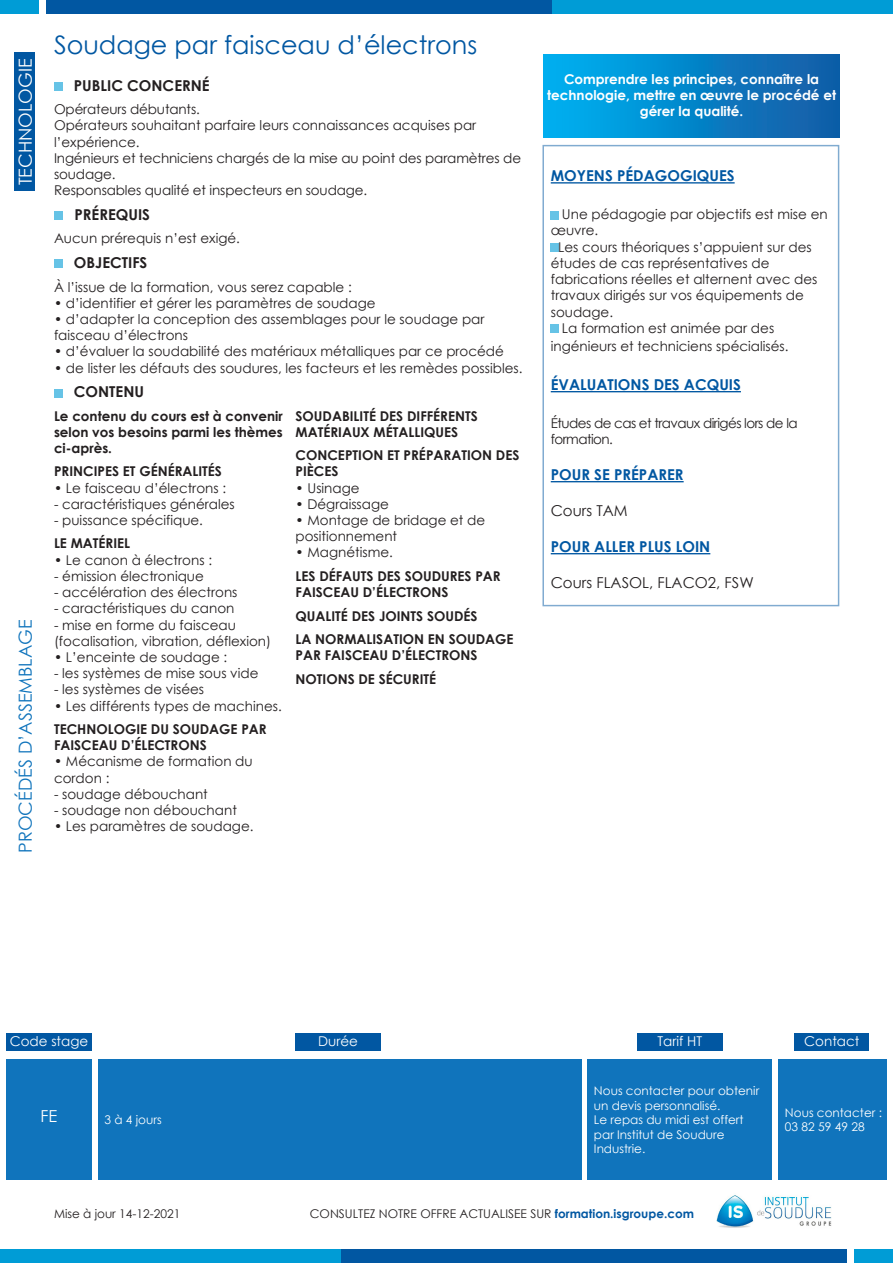
<style>
.page{position:relative;width:893px;height:1263px;background:#fff}
.page>*{position:absolute;margin:0;border:0;box-sizing:border-box;transform-origin:0 0}
.t1{font:25.5px "Century Gothic";color:#0157a2}
.t2{font:18px "Century Gothic";color:#1074bc}
.t3{font:18px "Century Gothic";color:#fff}
.t4{font:16.5px "Century Gothic";color:#fff}
.t5{font:700 15px "Century Gothic";color:#0157a2}
.t6{font:700 15px "Century Gothic";color:#231f20}
.t7{font:15px "Century Gothic";color:#231f20}
.t8{font:13.5px/16.2px "Century Gothic";color:#231f20}
.t9{font:700 13.5px/16.2px "Century Gothic";color:#231f20}
.t10{font:700 13.5px/16.2px "Century Gothic";color:#fff;text-align:center}
.t11{font:13.5px/16.2px "Century Gothic";letter-spacing:-.04em;color:#231f20}
.t12{font:13.5px "Century Gothic";color:#fff}
.t13{font:12px/14.4px "Century Gothic";color:#fff}
.t14{font:12px "Century Gothic";color:#231f20}
.s1{font-weight:700;color:#0157a2}
</style>
<div class="page">
<img style="left:717px;top:1195px;width:115px;height:33px">
<div style="left:54px;top:83px;width:8px;height:8px;background:#66c3e6"></div>
<div style="left:54px;top:212px;width:8px;height:8px;background:#66c3e6"></div>
<div style="left:54px;top:260px;width:8px;height:8px;background:#66c3e6"></div>
<div style="left:0;top:0;width:39px;height:14px;background:#009cd6"></div>
<div style="left:46px;top:0;width:507px;height:13px;background:#0157a2"></div>
<div style="left:553px;top:0;width:340px;height:13px;background:#009cd6"></div>
<div style="left:854px;top:1249px;width:39px;height:14px;background:#009cd6"></div>
<div style="left:340px;top:1249px;width:507px;height:14px;background:#0157a2"></div>
<div style="left:0;top:1249px;width:340px;height:14px;background:#009cd6"></div>
<div style="left:544px;top:54px;width:295px;height:83px;background:linear-gradient(to right,#00b2f2,#1358a3)"></div>
<div style="left:54px;top:389px;width:8px;height:8px;background:#66c3e6"></div>
<div style="left:15px;top:53px;width:20px;height:138px;background:#0157a2"></div>
<div style="left:551px;top:243px;width:8px;height:9px;background:#66c3e6"></div>
<div style="left:551px;top:324px;width:8px;height:9px;background:#66c3e6"></div>
<div style="left:551px;top:211px;width:8px;height:8px;background:#66c3e6"></div>
<hr style="left:551px;top:182px;width:184px;height:2px;background:#0157a2">
<hr style="left:551px;top:391px;width:190px;height:1px;background:#0157a2">
<hr style="left:551px;top:481px;width:133px;height:1px;background:#0157a2">
<hr style="left:551px;top:553px;width:159px;height:1px;background:#0157a2">
<div style="left:6px;top:1033px;width:86px;height:17px;background:#0157a2"></div>
<div style="left:794px;top:1033px;width:75px;height:17px;background:#0157a2"></div>
<div style="left:637px;top:1033px;width:86px;height:17px;background:#0157a2"></div>
<div style="left:295px;top:1033px;width:86px;height:17px;background:#0157a2"></div>
<div style="left:6px;top:1059px;width:86px;height:121px;background:#1074bc"></div>
<div style="left:98px;top:1059px;width:483px;height:121px;background:#1074bc"></div>
<div style="left:588px;top:1059px;width:184px;height:121px;background:#1074bc"></div>
<div style="left:779px;top:1059px;width:108px;height:121px;background:#1074bc"></div>
<p class="t3" style="left:13px;top:185px;width:128px;rotate:-90deg">TECHNOLOGIE</p>
<p class="t2" style="left:13px;top:853px;width:234px;rotate:-90deg">PROCÉDÉS D’ASSEMBLAGE</p>
<p class="t1" style="left:54px;top:27px;width:425px">Soudage par faisceau d’électrons</p>
<p class="t6" style="left:74px;top:74px;width:137px">PUBLIC CONCERNÉ</p>
<p class="t8" style="left:54px;top:101px;width:147px">Opérateurs débutants.</p>
<p class="t8" style="left:54px;top:117px;width:424px">Opérateurs souhaitant parfaire leurs connaissances acquises par l’expérience.</p>
<p class="t8" style="left:54px;top:150px;width:469px">Ingénieurs et techniciens chargés de la mise au point des paramètres de soudage.</p>
<p class="t8" style="left:54px;top:182px;width:315px">Responsables qualité et inspecteurs en soudage.</p>
<p class="t8" style="left:54px;top:230px;width:187px">Aucun prérequis n’est exigé.</p>
<p class="t8" style="left:54px;top:278px;width:299px">À l’issue de la formation, vous serez capable :</p>
<p class="t8" style="left:54px;top:295px;width:323px">• d’identifier et gérer les paramètres de soudage</p>
<p class="t8" style="left:54px;top:311px;width:432px">• d’adapter la conception des assemblages pour le soudage par faisceau d’électrons</p>
<p class="t8" style="left:54px;top:343px;width:451px">• d’évaluer la soudabilité des matériaux métalliques par ce procédé</p>
<p class="t8" style="left:54px;top:359px;width:470px">• de lister les défauts des soudures, les facteurs et les remèdes possibles.</p>
<p class="t6" style="left:74px;top:380px;width:72px">CONTENU</p>
<p class="t6" style="left:74px;top:203px;width:77px">PRÉREQUIS</p>
<p class="t6" style="left:74px;top:251px;width:75px">OBJECTIFS</p>
<p class="t9" style="left:54px;top:407px;width:230px;text-align:justify">Le contenu du cours est à convenir selon vos besoins parmi les thèmes ci-après.</p>
<p class="t9" style="left:54px;top:463px;width:169px">PRINCIPES ET GÉNÉRALITÉS</p>
<p class="t8" style="left:54px;top:479px;width:174px">• Le faisceau d’électrons :</p>
<p class="t8" style="left:54px;top:496px;width:182px">- caractéristiques générales</p>
<p class="t8" style="left:54px;top:512px;width:151px">- puissance spécifique.</p>
<p class="t9" style="left:54px;top:535px;width:78px">LE MATÉRIEL</p>
<p class="t8" style="left:54px;top:551px;width:160px">• Le canon à électrons :</p>
<p class="t8" style="left:54px;top:568px;width:151px">- émission électronique</p>
<p class="t8" style="left:54px;top:584px;width:185px">- accélération des électrons</p>
<p class="t8" style="left:54px;top:600px;width:182px">- caractéristiques du canon</p>
<p class="t8" style="left:54px;top:616px;width:219px">- mise en forme du faisceau (focalisation, vibration, déflexion)</p>
<p class="t8" style="left:54px;top:649px;width:175px">• L’enceinte de soudage :</p>
<p class="t8" style="left:54px;top:665px;width:206px">- les systèmes de mise sous vide</p>
<p class="t8" style="left:54px;top:681px;width:152px">- les systèmes de visées</p>
<p class="t8" style="left:54px;top:697px;width:229px">• Les différents types de machines.</p>
<p class="t9" style="left:54px;top:720px;width:214px">TECHNOLOGIE DU SOUDAGE PAR<br>FAISCEAU D’ÉLECTRONS</p>
<p class="t8" style="left:54px;top:753px;width:200px">• Mécanisme de formation du cordon :</p>
<p class="t8" style="left:54px;top:785px;width:155px">- soudage débouchant</p>
<p class="t8" style="left:54px;top:802px;width:184px">- soudage non débouchant</p>
<p class="t8" style="left:54px;top:818px;width:201px">• Les paramètres de soudage.</p>
<p class="t9" style="left:296px;top:407px;width:184px">SOUDABILITÉ DES DIFFÉRENTS<br>MATÉRIAUX MÉTALLIQUES</p>
<p class="t9" style="left:296px;top:447px;width:225px">CONCEPTION ET PRÉPARATION DES<br>PIÈCES</p>
<p class="t8" style="left:296px;top:479px;width:66px">• Usinage</p>
<p class="t8" style="left:296px;top:496px;width:95px">• Dégraissage</p>
<p class="t8" style="left:296px;top:512px;width:191px">• Montage de bridage et de positionnement</p>
<p class="t8" style="left:296px;top:544px;width:99px">• Magnétisme.</p>
<p class="t9" style="left:296px;top:567px;width:207px">LES DÉFAUTS DES SOUDURES PAR</p>
<p class="t9" style="left:296px;top:583px;width:154px">FAISCEAU D’ÉLECTRONS</p>
<p class="t9" style="left:296px;top:607px;width:183px">QUALITÉ DES JOINTS SOUDÉS</p>
<p class="t9" style="left:296px;top:630px;width:219px">LA NORMALISATION EN SOUDAGE<br>PAR FAISCEAU D’ÉLECTRONS</p>
<p class="t9" style="left:296px;top:670px;width:142px">NOTIONS DE SÉCURITÉ</p>
<p class="t10" style="left:547px;top:70px;width:290px">Comprendre les principes, connaître la technologie, mettre en œuvre le procédé et gérer la qualité.</p>
<p class="t5" style="left:551px;top:165px;width:185px">MOYENS PÉDAGOGIQUES</p>
<p class="t8" style="left:562px;top:206px;width:267px">Une pédagogie par objectifs est mise en</p>
<p class="t8" style="left:551px;top:222px;width:49px">œuvre.</p>
<p class="t8" style="left:558px;top:238px;width:255px">Les cours théoriques s’appuient sur des</p>
<p class="t8" style="left:551px;top:255px;width:268px">études de cas représentatives de fabrications réelles et alternent avec des travaux dirigés sur vos équipements de soudage.</p>
<p class="t8" style="left:551px;top:319px;width:239px;line-height:18px;text-align:center">La formation est animée par des ingénieurs et techniciens spécialisés.</p>
<p class="t5" style="left:551px;top:373px;width:192px">ÉVALUATIONS DES ACQUIS</p>
<p class="t11" style="left:551px;top:415px;width:248px">Études de cas et travaux dirigés lors de la formation.</p>
<p class="t5" style="left:551px;top:463px;width:134px">POUR SE PRÉPARER</p>
<p class="t7" style="left:551px;top:500px;width:78px">Cours TAM</p>
<p class="t5" style="left:551px;top:535px;width:161px">POUR ALLER PLUS LOIN</p>
<p class="t7" style="left:551px;top:572px;width:204px">Cours FLASOL, FLACO2, FSW</p>
<p class="t12" style="left:10px;top:1032px;width:80px">Code stage</p>
<p class="t12" style="left:318px;top:1032px;width:41px">Durée</p>
<p class="t12" style="left:657px;top:1032px;width:46px">Tarif HT</p>
<p class="t12" style="left:804px;top:1032px;width:57px">Contact</p>
<p class="t4" style="left:41px;top:1104px;width:18px">FE</p>
<p class="t13" style="left:104px;top:1112px;width:59px">3 à 4 jours</p>
<p class="t14" style="left:54px;top:1205px;width:128px">Mise à jour 14-12-2021</p>
<p class="t13" style="left:594px;top:1084px;width:167px">Nous contacter pour obtenir un devis personnalisé.</p>
<p class="t13" style="left:594px;top:1112px;width:151px">Le repas du midi est offert par Institut de Soudure<br>Industrie.</p>
<p class="t14" style="left:310px;top:1205px;width:386px">CONSULTEZ NOTRE OFFRE ACTUALISEE SUR <span class="s1">formation.isgroupe.com</span></p>
<p class="t13" style="left:785px;top:1105px;width:99px">Nous contacter :</p>
<p class="t13" style="left:785px;top:1120px;width:81px">03 82 59 49 28</p>
</div>
